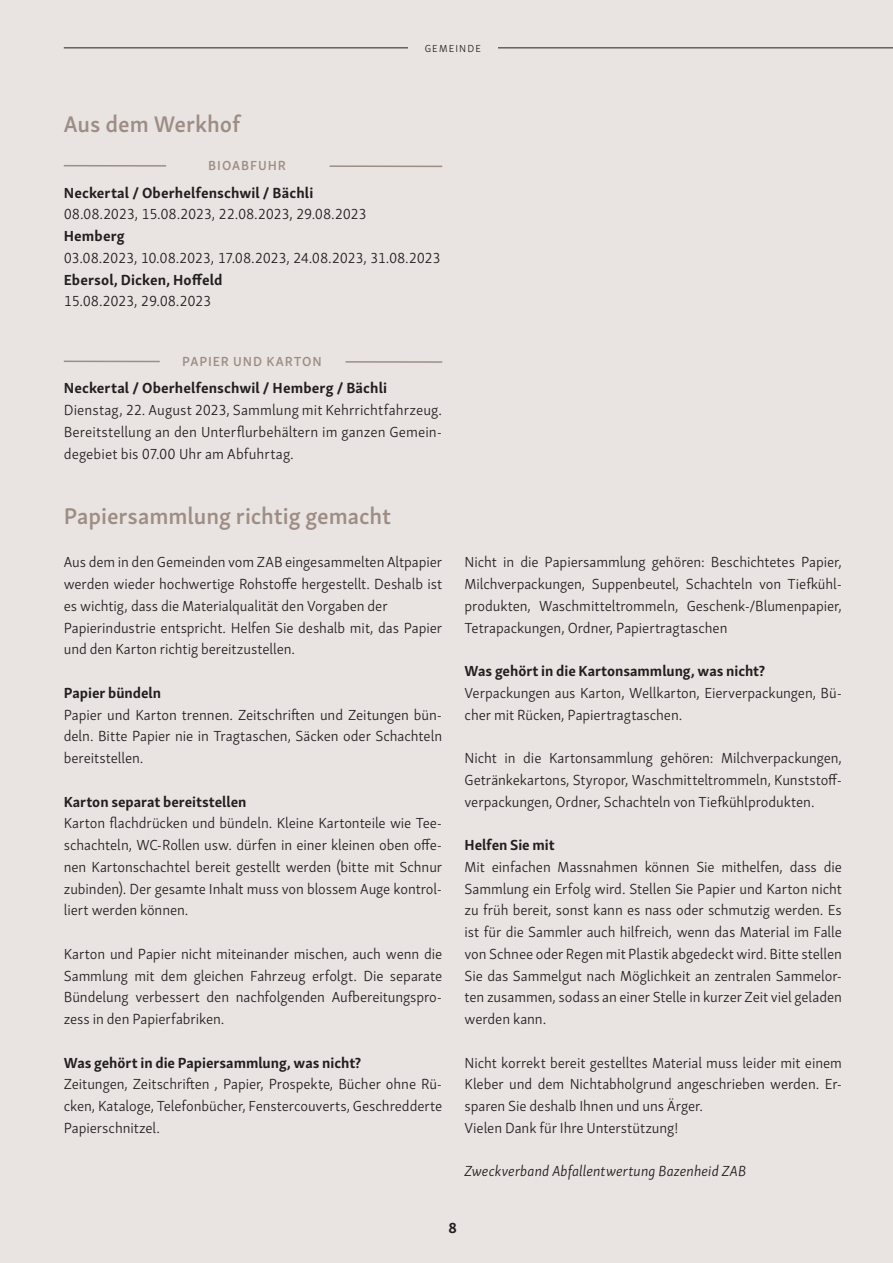
<style>
.page{position:relative;width:893px;height:1263px;background:#e9e4e1}
.page>*{position:absolute;margin:0;border:0;box-sizing:border-box;transform-origin:0 0}
.t1{font:600 23.25px "Skolar Sans PE";letter-spacing:-.005em;color:#9d8d85}
.t2{font:300 15px/21.8px "Skolar Sans Latn";letter-spacing:-.005em;color:#231f20;text-align:justify}
.t3{font:700 15px "Skolar Sans Latn";color:#231f20}
.t4{font:italic 300 15px "Skolar Sans Latn";letter-spacing:.005em;color:#231f20}
.t5{font:600 13.5px "Skolar Sans PE";letter-spacing:.07em;color:#9d8d85}
.t6{font:300 10.5px "Skolar Sans Latn";letter-spacing:.11em;color:#231f20}
</style>
<div class="page">
<hr style="left:64px;top:48px;width:829px;height:1px;background:#231f20">
<div style="left:408px;top:43px;width:89px;height:11px;background:#e9e4e1"></div>
<svg style="left:63px;top:165px;width:380px;height:3px"></svg>
<svg style="left:63px;top:360px;width:380px;height:3px"></svg>
<h1 class="t1" style="left:64px;top:106px;width:178px">Aus dem Werkhof</h1>
<p class="t5" style="left:208px;top:155px;width:79px">BIOABFUHR</p>
<p class="t6" style="left:425px;top:41px;width:58px">GEMEINDE</p>
<p class="t3" style="left:64px;top:180px;width:251px">Neckertal / Oberhelfenschwil / Bächli</p>
<p class="t2" style="left:64px;top:202px;width:304px">08.08.2023, 15.08.2023, 22.08.2023, 29.08.2023</p>
<p class="t3" style="left:64px;top:224px;width:62px">Hemberg</p>
<p class="t2" style="left:64px;top:246px;width:378px">03.08.2023, 10.08.2023, 17.08.2023, 24.08.2023, 31.08.2023</p>
<p class="t3" style="left:64px;top:267px;width:160px">Ebersol, Dicken, Hoffeld</p>
<p class="t2" style="left:64px;top:289px;width:149px">15.08.2023, 29.08.2023</p>
<p class="t5" style="left:182px;top:350px;width:141px">PAPIER UND KARTON</p>
<p class="t3" style="left:64px;top:376px;width:325px">Neckertal / Oberhelfenschwil / Hemberg / Bächli</p>
<p class="t2" style="left:64px;top:398px;width:380px">Dienstag, 22. August 2023, Sammlung mit Kehrrichtfahrzeug.<br>Bereitstellung an den Unterflurbehältern im ganzen Gemein&shy;degebiet bis 07.00 Uhr am Abfuhrtag.</p>
<h1 class="t1" style="left:64px;top:497px;width:329px">Papiersammlung richtig gemacht</h1>
<p class="t2" style="left:64px;top:550px;width:380px;text-align:left">Aus dem in den Gemeinden vom ZAB eingesammelten Altpapier werden wieder hochwertige Rohstoffe hergestellt. Deshalb ist es wichtig, dass die Materialqualität den Vorgaben der Papierindustrie entspricht. Helfen Sie deshalb mit, das Papier und den Karton richtig bereitzustellen.</p>
<p class="t3" style="left:64px;top:680px;width:99px">Papier bündeln</p>
<p class="t2" style="left:64px;top:703px;width:380px">Papier und Karton trennen. Zeitschriften und Zeitungen bün&shy;deln. Bitte Papier nie in Tragtaschen, Säcken oder Schachteln bereitstellen.</p>
<p class="t3" style="left:64px;top:789px;width:184px">Karton separat bereitstellen</p>
<p class="t2" style="left:64px;top:811px;width:380px">Karton flachdrücken und bündeln. Kleine Kartonteile wie Tee&shy;schachteln, WC-Rollen usw. dürfen in einer kleinen oben offe&shy;nen Kartonschachtel bereit gestellt werden (bitte mit Schnur zubinden). Der gesamte Inhalt muss von blossem Auge kontrol&shy;liert werden können.</p>
<p class="t2" style="left:64px;top:942px;width:380px">Karton und Papier nicht miteinander mischen, auch wenn die Sammlung mit dem gleichen Fahrzeug erfolgt. Die separate Bündelung verbessert den nachfolgenden Aufbereitungspro&shy;zess in den Papierfabriken.</p>
<p class="t3" style="left:64px;top:1050px;width:299px">Was gehört in die Papiersammlung, was nicht?</p>
<p class="t2" style="left:64px;top:1072px;width:380px">Zeitungen, Zeitschriften , Papier, Prospekte, Bücher ohne Rü&shy;cken, Kataloge, Telefonbücher, Fenstercouverts, Geschredderte Papierschnitzel.</p>
<p class="t2" style="left:465px;top:550px;width:379px">Nicht in die Papiersammlung gehören: Beschichtetes Papier, Milchverpackungen, Suppenbeutel, Schachteln von Tiefkühl&shy;produkten, Waschmitteltrommeln, Geschenk-/Blumenpapier, Tetrapackungen, Ordner, Papiertragtaschen</p>
<p class="t3" style="left:465px;top:659px;width:302px">Was gehört in die Kartonsammlung, was nicht?</p>
<p class="t2" style="left:465px;top:681px;width:379px">Verpackungen aus Karton, Wellkarton, Eierverpackungen, Bü&shy;cher mit Rücken, Papiertragtaschen.</p>
<p class="t2" style="left:465px;top:746px;width:379px">Nicht in die Kartonsammlung gehören: Milchverpackungen, Getränkekartons, Styropor, Waschmitteltrommeln, Kunststoff&shy;verpackungen, Ordner, Schachteln von Tiefkühlprodukten.</p>
<p class="t3" style="left:465px;top:833px;width:92px">Helfen Sie mit</p>
<p class="t2" style="left:465px;top:855px;width:379px">Mit einfachen Massnahmen können Sie mithelfen, dass die Sammlung ein Erfolg wird. Stellen Sie Papier und Karton nicht zu früh bereit, sonst kann es nass oder schmutzig werden. Es ist für die Sammler auch hilfreich, wenn das Material im Falle von Schnee oder Regen mit Plastik abgedeckt wird. Bitte stellen Sie das Sammelgut nach Möglichkeit an zentralen Sammelor&shy;ten zusammen, sodass an einer Stelle in kurzer Zeit viel geladen werden kann.</p>
<p class="t2" style="left:465px;top:1051px;width:379px;text-align:left">Nicht korrekt bereit gestelltes Material muss leider mit einem Kleber und dem Nichtabholgrund angeschrieben werden. Er&shy;sparen Sie deshalb Ihnen und uns Ärger.<br>Vielen Dank für Ihre Unterstützung!</p>
<p class="t4" style="left:465px;top:1160px;width:283px">Zweckverband Abfallentwertung Bazenheid ZAB</p>
<p class="t3" style="left:449px;top:1215px;width:10px">8</p>
</div>
